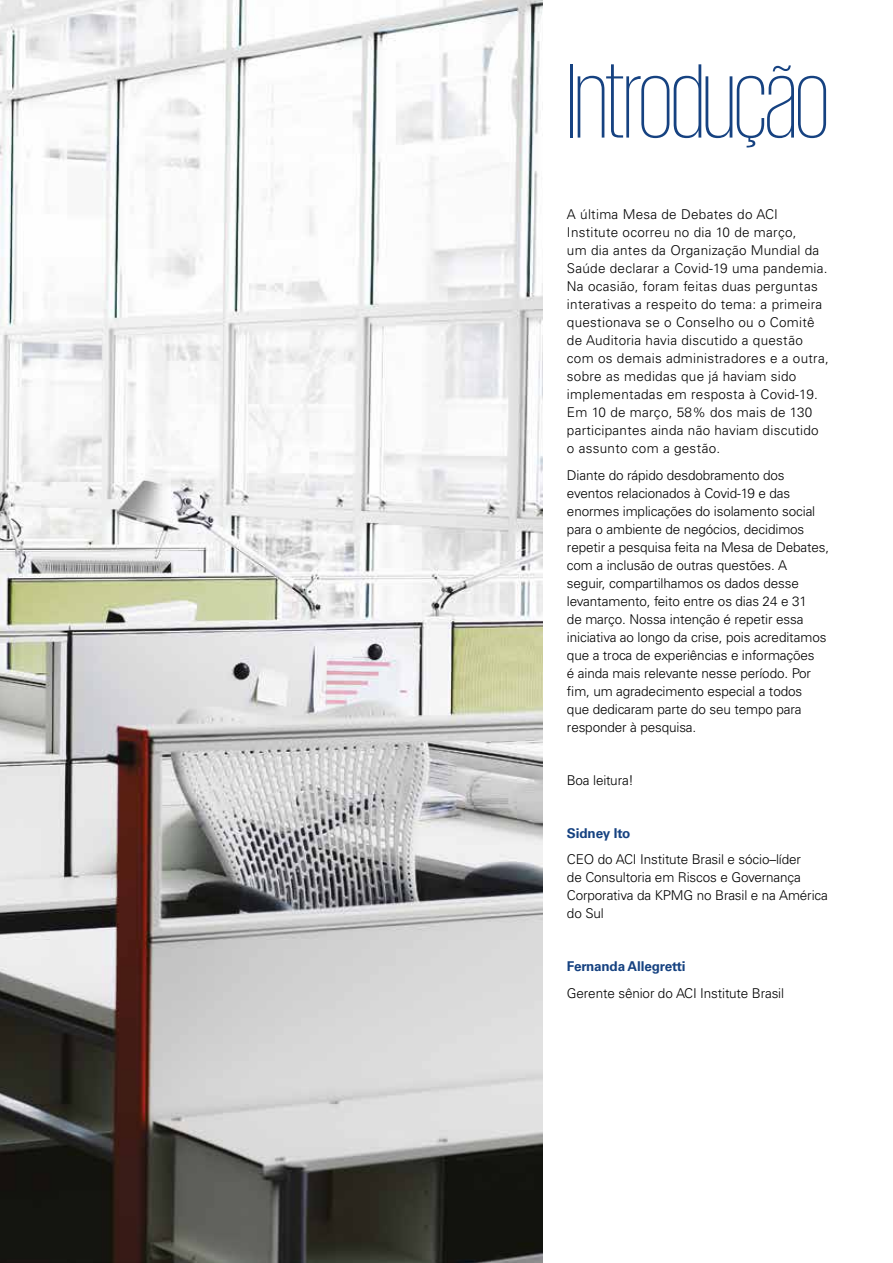
<style>
.page{position:relative;width:893px;height:1263px;background:#fff}
.page>*{position:absolute;margin:0;border:0;box-sizing:border-box;transform-origin:0 0}
.t1{font:200 108px "KPMG";letter-spacing:-.02em;color:#164281}
.t2{font:300 13.5px/18px "Univers LT Std";letter-spacing:-.01em;color:#000}
.t3{font:300 13.5px/18px "Univers LT Std";letter-spacing:.02em;color:#000}
.t4{font:700 13.5px "Univers LT Std";letter-spacing:-.01em;color:#164281}
</style>
<div class="page">
<img style="left:0;top:0;width:542px;height:1263px">
<h1 class="t1" style="left:567px;top:50px;width:264px">Introdução</h1>
<p class="t3" style="left:567px;top:206px;width:263px">A última Mesa de Debates do ACI Institute ocorreu no dia 10 de março,<br>um dia antes da Organização Mundial da Saúde declarar a Covid-19 uma pandemia.<br>Na ocasião, foram feitas duas perguntas interativas a respeito do tema: a primeira questionava se o Conselho ou o Comitê de Auditoria havia discutido a questão com os demais administradores e a outra, sobre as medidas que já haviam sido implementadas em resposta à Covid-19.<br>Em 10 de março, 58% dos mais de 130 participantes ainda não haviam discutido o assunto com a gestão.</p>
<p class="t2" style="left:567px;top:466px;width:264px">Diante do rápido desdobramento dos eventos relacionados à Covid-19 e das enormes implicações do isolamento social para o ambiente de negócios, decidimos repetir a pesquisa feita na Mesa de Debates, com a inclusão de outras questões. A<br>seguir, compartilhamos os dados desse levantamento, feito entre os dias 24 e 31<br>de março. Nossa intenção é repetir essa iniciativa ao longo da crise, pois acreditamos que a troca de experiências e informações<br>é ainda mais relevante nesse período. Por fim, um agradecimento especial a todos<br>que dedicaram parte do seu tempo para responder à pesquisa.</p>
<p class="t2" style="left:567px;top:771px;width:68px">Boa leitura!</p>
<p class="t4" style="left:567px;top:825px;width:65px">Sidney Ito</p>
<p class="t2" style="left:567px;top:851px;width:262px">CEO do ACI Institute Brasil e sócio–líder<br>de Consultoria em Riscos e Governança<br>Corporativa da KPMG no Brasil e na América do Sul</p>
<p class="t4" style="left:567px;top:959px;width:120px">Fernanda Allegretti</p>
<p class="t2" style="left:567px;top:984px;width:219px">Gerente sênior do ACI Institute Brasil</p>
</div>
